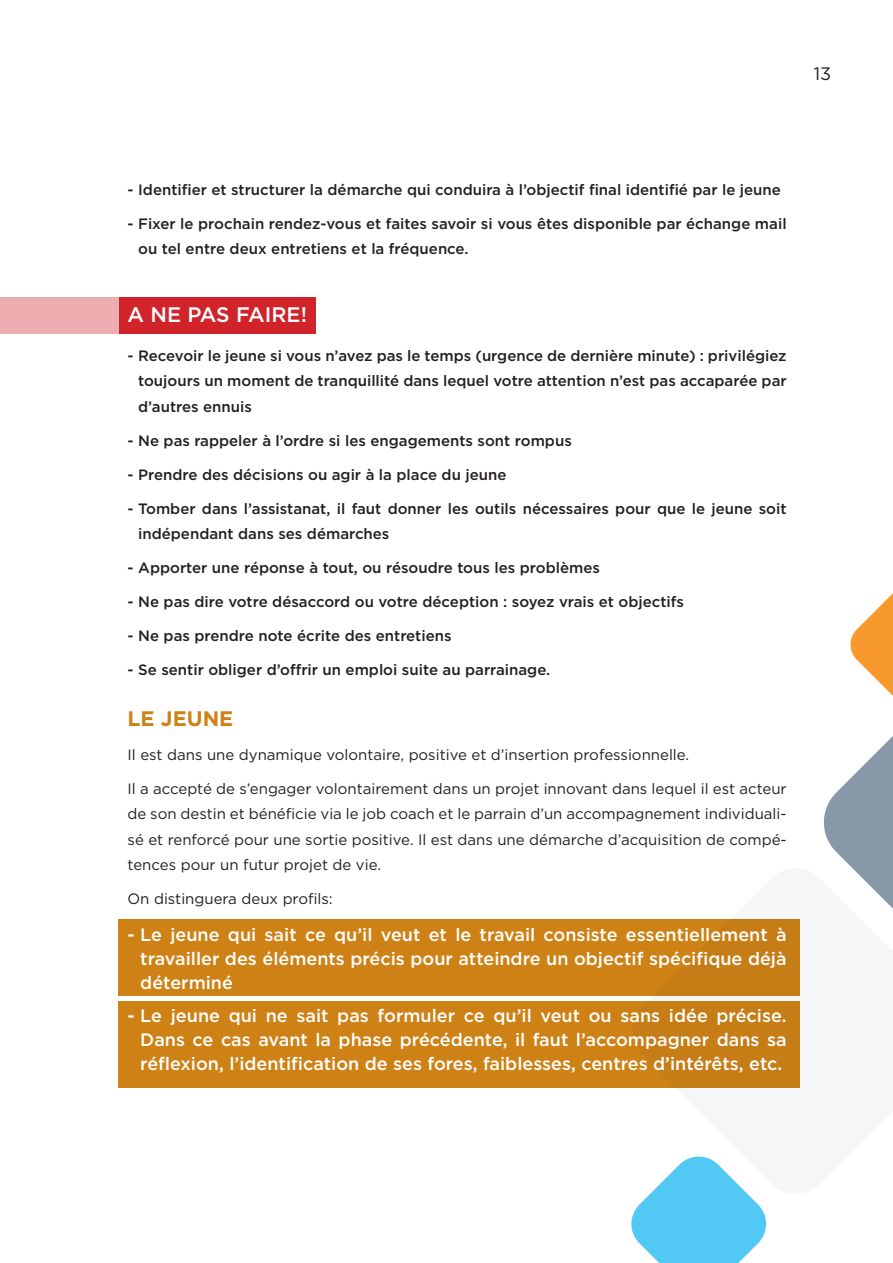
<style>
.page{position:relative;width:893px;height:1263px;background:#fff}
.page>*{position:absolute;margin:0;border:0;box-sizing:border-box;transform-origin:0 0}
.t1{font:500 21px "Gotham";color:#fff}
.t2{font:700 21px "Gotham";color:#ce8114}
.t3{font:500 18px/24px "Gotham";color:#fff;text-align:justify}
.t4{font:18px "Gotham";color:#231f20}
.t5{font:500 15px/25.5px "Gotham";color:#231f20}
.t6{font:15px/25.5px "Gotham";color:#231f20;text-align:justify}
</style>
<div class="page">
<div style="left:118px;top:919px;width:681px;height:77px;background:#ce8114"></div>
<div style="left:118px;top:1001px;width:681px;height:86px;background:#ce8114"></div>
<div style="left:119px;top:297px;width:197px;height:37px;background:#d1232a"></div>
<div style="left:0;top:297px;width:119px;height:37px;background:#eeadb0"></div>
<svg style="left:824px;top:593px;width:69px;height:316px"></svg>
<svg style="left:631px;top:1156px;width:136px;height:107px"></svg>
<p class="t4" style="left:814px;top:62px;width:19px">13</p>
<p class="t5" style="left:128px;top:177px;width:655px">- Identifier et structurer la démarche qui conduira à l’objectif final identifié par le jeune</p>
<p class="t5" style="left:138px;top:211px;width:650px;text-indent:-11px">- Fixer le prochain rendez-vous et faites savoir si vous êtes disponible par échange mail ou tel entre deux entretiens et la fréquence.</p>
<h1 class="t1" style="left:128px;top:301px;width:181px">A NE PAS FAIRE!</h1>
<p class="t5" style="left:138px;top:342px;width:650px;text-align:justify;text-indent:-11px">- Recevoir le jeune si vous n’avez pas le temps (urgence de dernière minute) : privilégiez toujours un moment de tranquillité dans lequel votre attention n’est pas accaparée par d’autres ennuis</p>
<p class="t5" style="left:128px;top:427px;width:446px">- Ne pas rappeler à l’ordre si les engagements sont rompus</p>
<p class="t5" style="left:128px;top:461px;width:380px">- Prendre des décisions ou agir à la place du jeune</p>
<p class="t5" style="left:138px;top:495px;width:650px;text-indent:-11px">- Tomber dans l’assistanat, il faut donner les outils nécessaires pour que le jeune soit indépendant dans ses démarches</p>
<p class="t5" style="left:128px;top:555px;width:474px">- Apporter une réponse à tout, ou résoudre tous les problèmes</p>
<p class="t5" style="left:128px;top:589px;width:558px">- Ne pas dire votre désaccord ou votre déception : soyez vrais et objectifs</p>
<p class="t5" style="left:128px;top:623px;width:326px">- Ne pas prendre note écrite des entretiens</p>
<p class="t5" style="left:128px;top:657px;width:424px">- Se sentir obliger d’offrir un emploi suite au parrainage.</p>
<h1 class="t2" style="left:128px;top:704px;width:107px">LE JEUNE</h1>
<p class="t6" style="left:128px;top:741px;width:563px">Il est dans une dynamique volontaire, positive et d’insertion professionnelle.</p>
<p class="t6" style="left:128px;top:775px;width:661px">Il a accepté de s’engager volontairement dans un projet innovant dans lequel il est acteur de son destin et bénéficie via le job coach et le parrain d’un accompagnement individuali&shy;sé et renforcé pour une sortie positive. Il est dans une démarche d’acquisition de compé&shy;tences pour un futur projet de vie.</p>
<p class="t6" style="left:128px;top:886px;width:207px">On distinguera deux profils:</p>
<p class="t3" style="left:140px;top:922px;width:648px;text-indent:-13px">- Le jeune qui sait ce qu’il veut et le travail consiste essentiellement à travailler des éléments précis pour atteindre un objectif spécifique déjà déterminé</p>
<p class="t3" style="left:140px;top:1003px;width:648px;text-indent:-13px">- Le jeune qui ne sait pas formuler ce qu’il veut ou sans idée précise.<br>Dans ce cas avant la phase précédente, il faut l’accompagner dans sa réflexion, l’identification de ses fores, faiblesses, centres d’intérêts, etc.</p>
</div>
